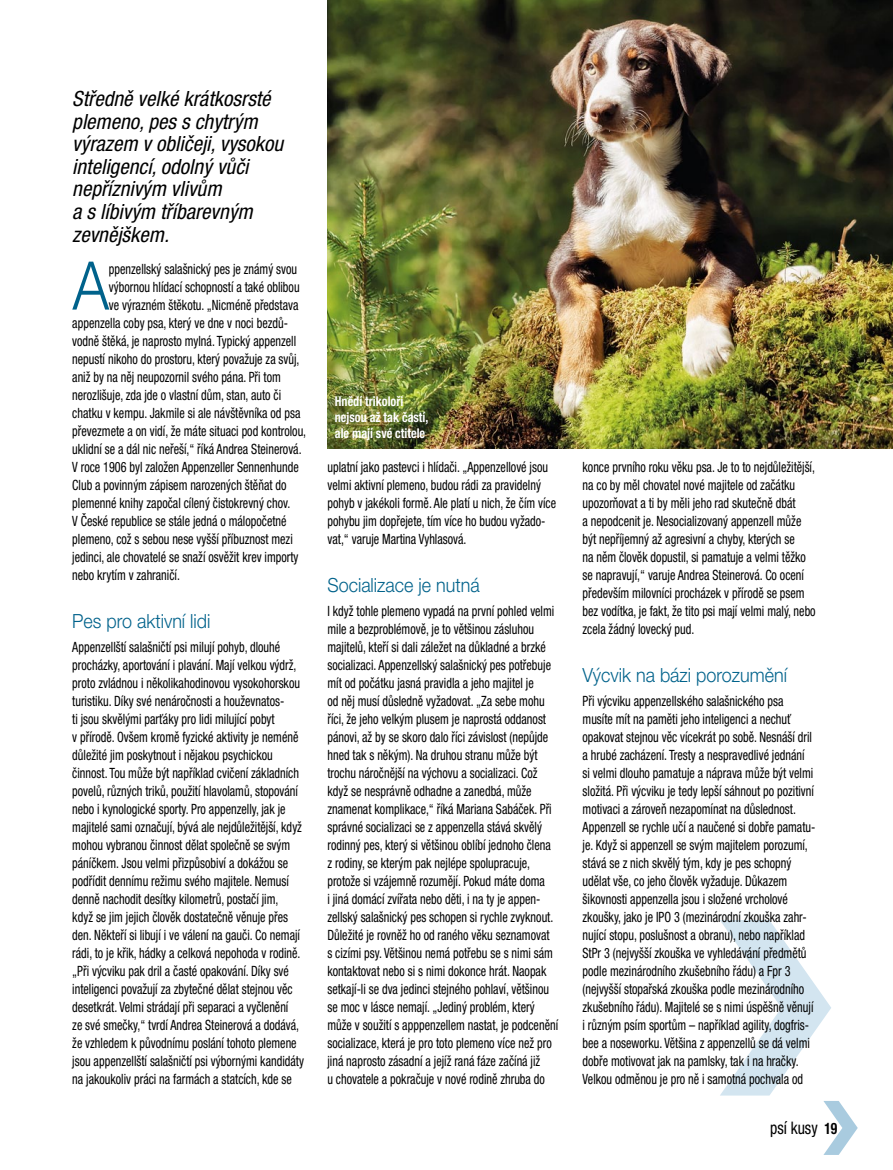
<style>
.page{position:relative;width:893px;height:1170px;background:#fff}
.page>*{position:absolute;margin:0;border:0;box-sizing:border-box;transform-origin:0 0}
.t1{font:300 67.05px "Helvetica Neue LT Pro";color:#00628b;scale:.86 1}
.t2{font:italic condensed 21px/22.5px "Helvetica Neue LT Pro";color:#000}
.t3{font:300 19.5px "Helvetica Neue LT Pro";color:#00628b;scale:.92 1}
.t4{font:condensed 17.4px "Helvetica Neue LT Pro";color:#000;scale:.9 1}
.t5{font:condensed 14.1px/18px "Helvetica Neue LT Pro";color:#000;scale:.86 1}
.t6{font:700 condensed 13.5px/16.2px "Helvetica Neue LT Pro";color:#fff;scale:.9 1}
.s1{font-weight:700;font-size:15.75px}
</style>
<div class="page">
<svg style="left:720px;top:920px;width:138px;height:234px"></svg>
<img style="left:327px;top:0;width:566px;height:448px">
<h2 class="t2" style="left:72px;top:88px;width:212px">Středně velké krátkosrsté plemeno, pes s chytrým výrazem v obličeji, vysokou inteligencí, odolný vůči nepříznivým vlivům<br>a s líbivým tříbarevným zevnějškem.</h2>
<h1 class="t1" style="left:73px;top:245px;width:44px">A</h1>
<p class="t5" style="left:109px;top:259px;width:220px">ppenzellský salašnický pes je známý svou</p>
<p class="t5" style="left:109px;top:277px;width:223px">výbornou hlídací schopností a také oblibou</p>
<p class="t5" style="left:109px;top:295px;width:222px">ve výrazném štěkotu. „Nicméně představa</p>
<p class="t5" style="left:72px;top:313px;width:252px">appenzella coby psa, který ve dne v noci bezdů-</p>
<p class="t5" style="left:72px;top:331px;width:262px">vodně štěká, je naprosto mylná. Typický appenzell</p>
<p class="t5" style="left:72px;top:349px;width:266px">nepustí nikoho do prostoru, který považuje za svůj,</p>
<p class="t5" style="left:72px;top:367px;width:244px">aniž by na něj neupozornil svého pána. Při tom</p>
<p class="t5" style="left:72px;top:385px;width:244px">nerozlišuje, zda jde o vlastní dům, stan, auto či</p>
<p class="t5" style="left:72px;top:403px;width:267px">chatku v kempu. Jakmile si ale návštěvníka od psa</p>
<p class="t5" style="left:72px;top:421px;width:273px">převezmete a on vidí, že máte situaci pod kontrolou,</p>
<p class="t5" style="left:72px;top:439px;width:268px">uklidní se a dál nic neřeší,“ říká Andrea Steinerová.</p>
<p class="t5" style="left:72px;top:457px;width:265px">V roce 1906 byl založen Appenzeller Sennenhunde</p>
<p class="t5" style="left:72px;top:475px;width:251px">Club a povinným zápisem narozených štěňat do</p>
<p class="t5" style="left:72px;top:493px;width:255px">plemenné knihy započal cílený čistokrevný chov.</p>
<p class="t5" style="left:72px;top:511px;width:251px">V České republice se stále jedná o málopočetné</p>
<p class="t5" style="left:72px;top:529px;width:258px">plemeno, což s sebou nese vyšší příbuznost mezi</p>
<p class="t5" style="left:72px;top:547px;width:265px">jedinci, ale chovatelé se snaží osvěžit krev importy</p>
<p class="t5" style="left:72px;top:565px;width:127px">nebo krytím v zahraničí.</p>
<h3 class="t3" style="left:72px;top:609px;width:152px">Pes pro aktivní lidi</h3>
<p class="t5" style="left:72px;top:637px;width:271px">Appenzellští salašničtí psi milují pohyb, dlouhé procházky, aportování i plavání. Mají velkou výdrž, proto zvládnou i několikahodinovou vysokohorskou turistiku. Díky své nenáročnosti a houževnatos-<br>ti jsou skvělými parťáky pro lidi milující pobyt<br>v přírodě. Ovšem kromě fyzické aktivity je neméně důležité jim poskytnout i nějakou psychickou činnost. Tou může být například cvičení základních povelů, různých triků, použití hlavolamů, stopování nebo i kynologické sporty. Pro appenzelly, jak je majitelé sami označují, bývá ale nejdůležitější, když mohou vybranou činnost dělat společně se svým páníčkem. Jsou velmi přizpůsobiví a dokážou se podřídit dennímu režimu svého majitele. Nemusí denně nachodit desítky kilometrů, postačí jim,<br>když se jim jejich člověk dostatečně věnuje přes den. Někteří si libují i ve válení na gauči. Co nemají rádi, to je křik, hádky a celková nepohoda v rodině. „Při výcviku pak dril a časté opakování. Díky své inteligenci považují za zbytečné dělat stejnou věc desetkrát. Velmi strádají při separaci a vyčlenění<br>ze své smečky,“ tvrdí Andrea Steinerová a dodává, že vzhledem k původnímu poslání tohoto plemene jsou appenzellští salašničtí psi výbornými kandidáty na jakoukoliv práci na farmách a statcích, kde se</p>
<p class="t6" style="left:335px;top:392px;width:105px">Hnědí trikoloři nejsou až tak častí, ale mají své ctitele</p>
<p class="t5" style="left:327px;top:457px;width:267px">uplatní jako pastevci i hlídači. „Appenzellové jsou velmi aktivní plemeno, budou rádi za pravidelný pohyb v jakékoli formě. Ale platí u nich, že čím více pohybu jim dopřejete, tím více ho budou vyžado&shy;vat,“ varuje Martina Vyhlasová.</p>
<h3 class="t3" style="left:327px;top:573px;width:167px">Socializace je nutná</h3>
<p class="t5" style="left:327px;top:601px;width:270px">I když tohle plemeno vypadá na první pohled velmi mile a bezproblémově, je to většinou zásluhou majitelů, kteří si dali záležet na důkladné a brzké socializaci. Appenzellský salašnický pes potřebuje mít od počátku jasná pravidla a jeho majitel je<br>od něj musí důsledně vyžadovat. „Za sebe mohu říci, že jeho velkým plusem je naprostá oddanost pánovi, až by se skoro dalo říci závislost (nepůjde hned tak s někým). Na druhou stranu může být trochu náročnější na výchovu a socializaci. Což když se nesprávně odhadne a zanedbá, může znamenat komplikace,“ říká Mariana Sabáček. Při správné socializaci se z appenzella stává skvělý rodinný pes, který si většinou oblíbí jednoho člena z rodiny, se kterým pak nejlépe spolupracuje, protože si vzájemně rozumějí. Pokud máte doma<br>i jiná domácí zvířata nebo děti, i na ty je appen&shy;zellský salašnický pes schopen si rychle zvyknout.<br>Důležité je rovněž ho od raného věku seznamovat<br>s cizími psy. Většinou nemá potřebu se s nimi sám kontaktovat nebo si s nimi dokonce hrát. Naopak setkají-li se dva jedinci stejného pohlaví, většinou se moc v lásce nemají. „Jediný problém, který může v soužití s apppenzellem nastat, je podcenění socializace, která je pro toto plemeno více než pro jiná naprosto zásadní a jejíž raná fáze začíná již<br>u chovatele a pokračuje v nové rodině zhruba do</p>
<p class="t5" style="left:583px;top:457px;width:273px">konce prvního roku věku psa. Je to to nejdůležitější, na co by měl chovatel nové majitele od začátku upozorňovat a ti by měli jeho rad skutečně dbát<br>a nepodcenit je. Nesocializovaný appenzell může být nepříjemný až agresivní a chyby, kterých se<br>na něm člověk dopustil, si pamatuje a velmi těžko se napravují,“ varuje Andrea Steinerová. Co ocení především milovníci procházek v přírodě se psem bez vodítka, je fakt, že tito psi mají velmi malý, nebo zcela žádný lovecký pud.</p>
<h3 class="t3" style="left:583px;top:663px;width:224px">Výcvik na bázi porozumění</h3>
<p class="t5" style="left:583px;top:691px;width:272px">Při výcviku appenzellského salašnického psa musíte mít na paměti jeho inteligenci a nechuť opakovat stejnou věc vícekrát po sobě. Nesnáší dril a hrubé zacházení. Tresty a nespravedlivé jednání si velmi dlouho pamatuje a náprava může být velmi složitá. Při výcviku je tedy lepší sáhnout po pozitivní motivaci a zároveň nezapomínat na důslednost.<br>Appenzell se rychle učí a naučené si dobře pamatu&shy;je. Když si appenzell se svým majitelem porozumí, stává se z nich skvělý tým, kdy je pes schopný udělat vše, co jeho člověk vyžaduje. Důkazem šikovnosti appenzella jsou i složené vrcholové zkoušky, jako je IPO 3 (mezinárodní zkouška zahr&shy;nující stopu, poslušnost a obranu), nebo například StPr 3 (nejvyšší zkouška ve vyhledávání předmětů podle mezinárodního zkušebního řádu) a Fpr 3 (nejvyšší stopařská zkouška podle mezinárodního zkušebního řádu). Majitelé se s nimi úspěšně věnují i různým psím sportům – například agility, dogfris&shy;bee a noseworku. Většina z appenzellů se dá velmi dobře motivovat jak na pamlsky, tak i na hračky.<br>Velkou odměnou je pro ně i samotná pochvala od</p>
<p class="t4" style="left:770px;top:1117px;width:76px">psí kusy <span class="s1">19</span></p>
</div>
